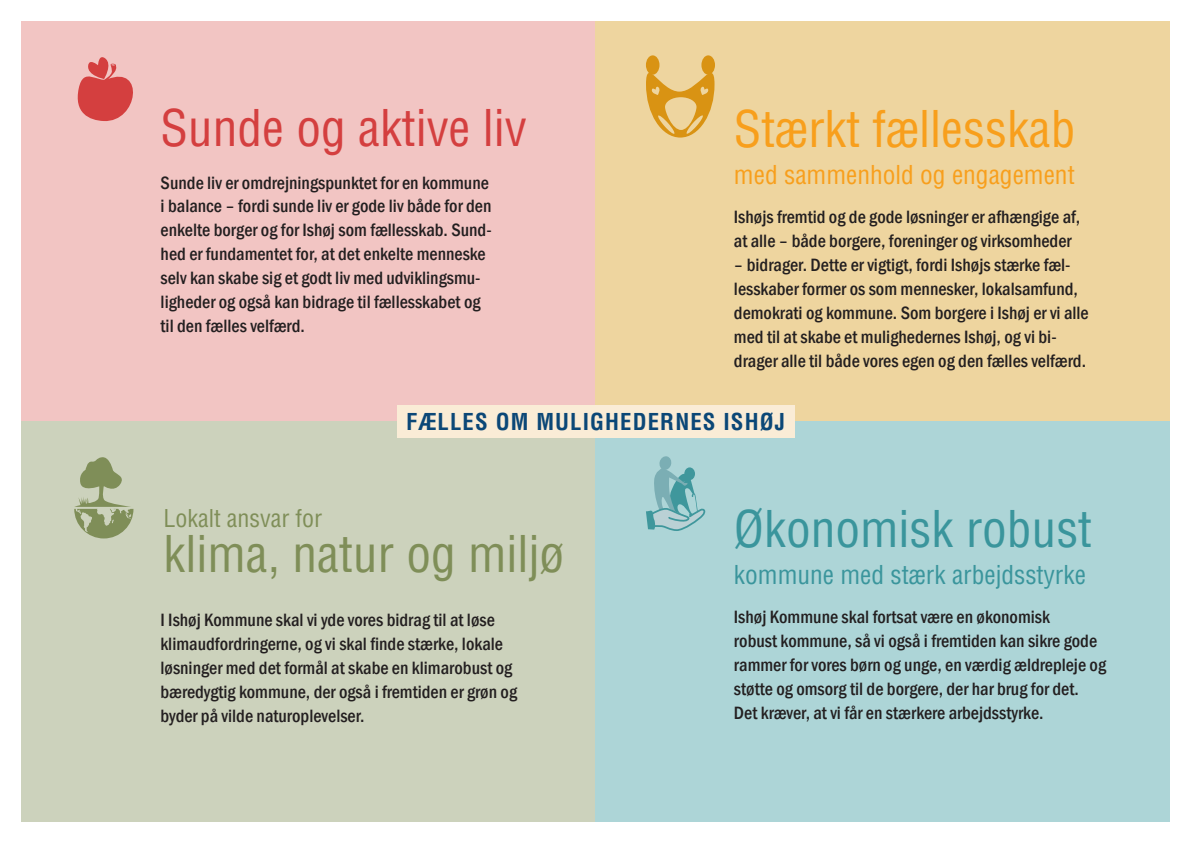
<style>
.page{position:relative;width:1191px;height:842px;background:#fff}
.page>*{position:absolute;margin:0;border:0;box-sizing:border-box;transform-origin:0 0}
.t1{font:condensed 49.4px "Helvetica";color:#7f8e58}
.t2{font:condensed 49.4px "Helvetica";color:#f89f1c}
.t3{font:condensed 49.4px "Helvetica";color:#d43f3f}
.t4{font:condensed 49.4px "Helvetica";color:#3a959c}
.t5{font:condensed 25.4px "Helvetica";color:#3a959c}
.t6{font:condensed 25.4px "Helvetica";color:#f89f1c}
.t7{font:condensed 24px "Helvetica";color:#7f8e58}
.t8{font:700 condensed 22.7px "Helvetica";letter-spacing:.05em;color:#0b4777}
.t9{font:500 condensed 18.3px/24px "Franklin Gothic";color:#231f20}
</style>
<div class="page">
<div style="left:21px;top:21px;width:574px;height:400px;background:#f2c5c3"></div>
<div style="left:595px;top:21px;width:574px;height:400px;background:#eed59f"></div>
<div style="left:21px;top:421px;width:574px;height:400px;background:#ccd2bc"></div>
<div style="left:595px;top:421px;width:574px;height:400px;background:#add5d7"></div>
<div style="left:397px;top:405px;width:397px;height:32px;background:#faecd6"></div>
<svg style="left:646px;top:55px;width:68px;height:83px"></svg>
<div style="left:701px;top:55px;width:14px;height:20px;background:#d99313;border-radius:50%"></div>
<svg style="left:74px;top:457px;width:59px;height:81px"></svg>
<svg style="left:646px;top:456px;width:60px;height:75px"></svg>
<svg style="left:77px;top:57px;width:56px;height:64px"></svg>
<h1 class="t3" style="left:160px;top:97px;width:368px">Sunde og aktive liv</h1>
<p class="t9" style="left:161px;top:170px;width:332px">Sunde liv er omdrejningspunktet for en kommune i balance – fordi sunde liv er gode liv både for den enkelte borger og for Ishøj som fællesskab. Sund&shy;hed er fundamentet for, at det enkelte menneske selv kan skabe sig et godt liv med udviklingsmu&shy;ligheder og også kan bidrage til fællesskabet og til den fælles velfærd.</p>
<h1 class="t2" style="left:734px;top:98px;width:343px">Stærkt fællesskab</h1>
<h2 class="t6" style="left:734px;top:159px;width:342px">med sammenhold og engagement</h2>
<p class="t9" style="left:734px;top:205px;width:348px">Ishøjs fremtid og de gode løsninger er afhængige af, at alle – både borgere, foreninger og virksomheder</p>
<p class="t9" style="left:734px;top:253px;width:356px">– bidrager. Dette er vigtigt, fordi Ishøjs stærke fæl&shy;lesskaber former os som mennesker, lokalsamfund, demokrati og kommune. Som borgere i Ishøj er vi alle med til at skabe et mulighedernes Ishøj, og vi bi&shy;drager alle til både vores egen og den fælles velfærd.</p>
<p class="t8" style="left:406px;top:408px;width:380px">FÆLLES OM MULIGHEDERNES ISHØJ</p>
<h3 class="t7" style="left:163px;top:503px;width:160px">Lokalt ansvar for</h3>
<h1 class="t1" style="left:163px;top:523px;width:402px">klima, natur og miljø</h1>
<p class="t9" style="left:160px;top:608px;width:358px">I Ishøj Kommune skal vi yde vores bidrag til at løse klimaudfordringerne, og vi skal finde stærke, lokale løsninger med det formål at skabe en klimarobust og bæredygtig kommune, der også i fremtiden er grøn og byder på vilde naturoplevelser.</p>
<h1 class="t4" style="left:734px;top:498px;width:359px">Økonomisk robust</h1>
<h2 class="t5" style="left:734px;top:559px;width:353px">kommune med stærk arbejdsstyrke</h2>
<p class="t9" style="left:734px;top:605px;width:374px">Ishøj Kommune skal fortsat være en økonomisk<br>robust kommune, så vi også i fremtiden kan sikre gode rammer for vores børn og unge, en værdig ældrepleje og støtte og omsorg til de borgere, der har brug for det.<br>Det kræver, at vi får en stærkere arbejdsstyrke.</p>
</div>
